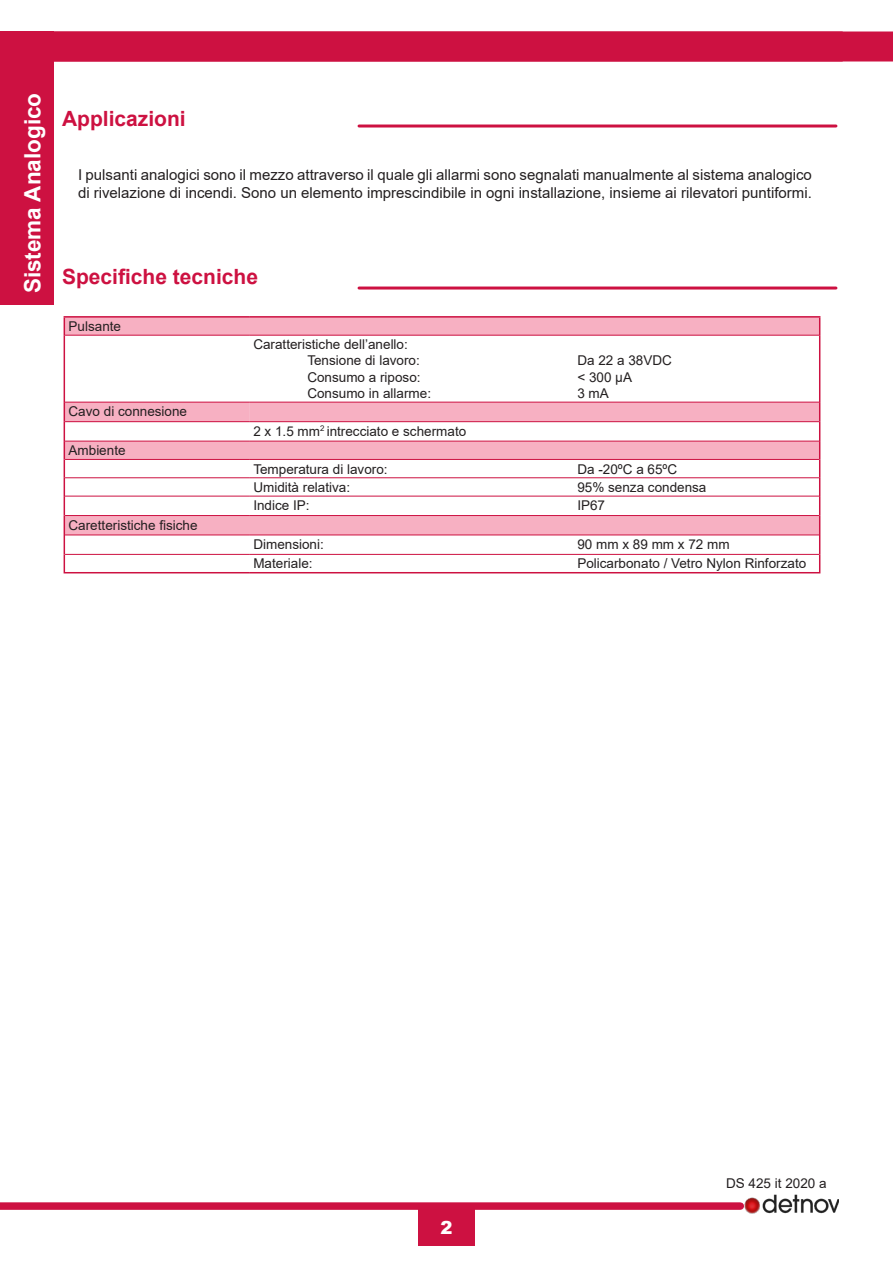
<style>
.page{position:relative;width:893px;height:1263px;background:#fff}
.page>*{position:absolute;margin:0;border:0;box-sizing:border-box;transform-origin:0 0}
.t1{font:700 22.5px "Arial";color:#fff}
.t2{font:700 21px "Arial";color:#cd1141}
.t3{font:900 18px "Arial";color:#fff}
.TXT_INGLES{font:15px/18px "Arial";color:#231f20}
.t4{font:13.5px "Arial";color:#231f20}
</style>
<div class="page">
<div style="left:0;top:32px;width:54px;height:273px;background:#cd1141"></div>
<div style="left:0;top:1202px;width:740px;height:8px;background:#cd1141"></div>
<div style="left:418px;top:1209px;width:56px;height:37px;background:#cd1141"></div>
<img style="left:742px;top:1194px;width:97px;height:20px">
<div style="left:54px;top:32px;width:839px;height:30px;background:#cd1141"></div>
<hr style="left:359px;top:287px;width:477px;height:3px;background:#cd1141">
<hr style="left:359px;top:125px;width:477px;height:3px;background:#cd1141">
<hr style="left:64px;top:316px;width:185px;height:2px;background:#cd1141">
<hr style="left:249px;top:316px;width:571px;height:2px;background:#cd1141">
<svg style="left:64px;top:317px;width:756px;height:18px;background:#f4a7ba"></svg>
<hr style="left:64px;top:335px;width:1px;height:67px;background:#cd1141">
<hr style="left:819px;top:335px;width:1px;height:67px;background:#cd1141">
<svg style="left:64px;top:402px;width:756px;height:170px"></svg>
<hr style="left:64px;top:572px;width:185px;height:1px;background:#cd1141">
<hr style="left:249px;top:572px;width:571px;height:1px;background:#cd1141">
<hr style="left:65px;top:335px;width:184px;height:1px;background:#cd1141">
<hr style="left:249px;top:335px;width:570px;height:1px;background:#cd1141">
<hr style="left:65px;top:402px;width:184px;height:1px;background:#cd1141">
<hr style="left:249px;top:402px;width:570px;height:1px;background:#cd1141">
<hr style="left:65px;top:421px;width:184px;height:1px;background:#cd1141">
<hr style="left:249px;top:421px;width:570px;height:1px;background:#cd1141">
<hr style="left:65px;top:441px;width:184px;height:1px;background:#cd1141">
<hr style="left:249px;top:441px;width:570px;height:1px;background:#cd1141">
<hr style="left:65px;top:459px;width:184px;height:1px;background:#cd1141">
<hr style="left:249px;top:459px;width:570px;height:1px;background:#cd1141">
<hr style="left:65px;top:477px;width:184px;height:1px;background:#cd1141">
<hr style="left:249px;top:477px;width:570px;height:1px;background:#cd1141">
<hr style="left:65px;top:496px;width:184px;height:1px;background:#cd1141">
<hr style="left:249px;top:496px;width:570px;height:1px;background:#cd1141">
<hr style="left:65px;top:515px;width:184px;height:1px;background:#cd1141">
<hr style="left:249px;top:515px;width:570px;height:1px;background:#cd1141">
<hr style="left:65px;top:535px;width:184px;height:1px;background:#cd1141">
<hr style="left:249px;top:535px;width:570px;height:1px;background:#cd1141">
<hr style="left:65px;top:554px;width:184px;height:1px;background:#cd1141">
<hr style="left:249px;top:554px;width:570px;height:1px;background:#cd1141">
<h1 class="t1" style="left:17px;top:293px;width:202px;rotate:-90deg">Sistema Analogico</h1>
<p class="t2" style="left:62px;top:104px;width:125px">Applicazioni</p>
<p class="TXT_INGLES" style="left:78px;top:166px;width:735px">I pulsanti analogici sono il mezzo attraverso il quale gli allarmi sono segnalati manualmente al sistema analogico di rivelazione di incendi. Sono un elemento imprescindibile in ogni installazione, insieme ai rilevatori puntiformi.</p>
<p class="t2" style="left:62px;top:262px;width:198px">Specifiche tecniche</p>
<p class="t4" style="left:69px;top:317px;width:54px">Pulsante</p>
<p class="t4" style="left:69px;top:402px;width:120px">Cavo di connesione</p>
<p class="t4" style="left:69px;top:441px;width:59px">Ambiente</p>
<p class="t4" style="left:69px;top:516px;width:131px">Caretteristiche fisiche</p>
<p class="t4" style="left:253px;top:335px;width:156px">Caratteristiche dell’anello:</p>
<p class="t4" style="left:307px;top:351px;width:114px">Tensione di lavoro:</p>
<p class="t4" style="left:577px;top:351px;width:96px">Da 22 a 38VDC</p>
<p class="t4" style="left:307px;top:368px;width:115px">Consumo a riposo:</p>
<p class="t4" style="left:577px;top:368px;width:56px">&lt; 300 μA</p>
<p class="t4" style="left:307px;top:384px;width:125px">Consumo in allarme:</p>
<p class="t4" style="left:577px;top:384px;width:33px">3 mA</p>
<p class="t4" style="left:253px;top:422px;width:214px">2 x 1.5 mm<sup>2</sup> intrecciato e schermato</p>
<p class="t4" style="left:253px;top:459px;width:136px">Temperatura di lavoro:</p>
<p class="t4" style="left:577px;top:459px;width:101px">Da -20ºC a 65ºC</p>
<p class="t4" style="left:253px;top:478px;width:98px">Umidità relativa:</p>
<p class="t4" style="left:577px;top:478px;width:131px">95% senza condensa</p>
<p class="t4" style="left:253px;top:496px;width:58px">Indice IP:</p>
<p class="t4" style="left:577px;top:496px;width:29px">IP67</p>
<p class="t4" style="left:253px;top:535px;width:72px">Dimensioni:</p>
<p class="t4" style="left:577px;top:535px;width:154px">90 mm x 89 mm x 72 mm</p>
<p class="t4" style="left:253px;top:554px;width:61px">Materiale:</p>
<p class="t4" style="left:577px;top:554px;width:230px">Policarbonato / Vetro Nylon Rinforzato</p>
<h3 class="t3" style="left:440px;top:1214px;width:14px">2</h3>
<p class="t4" style="left:726px;top:1174px;width:102px">DS 425 it 2020 a</p>
</div>
